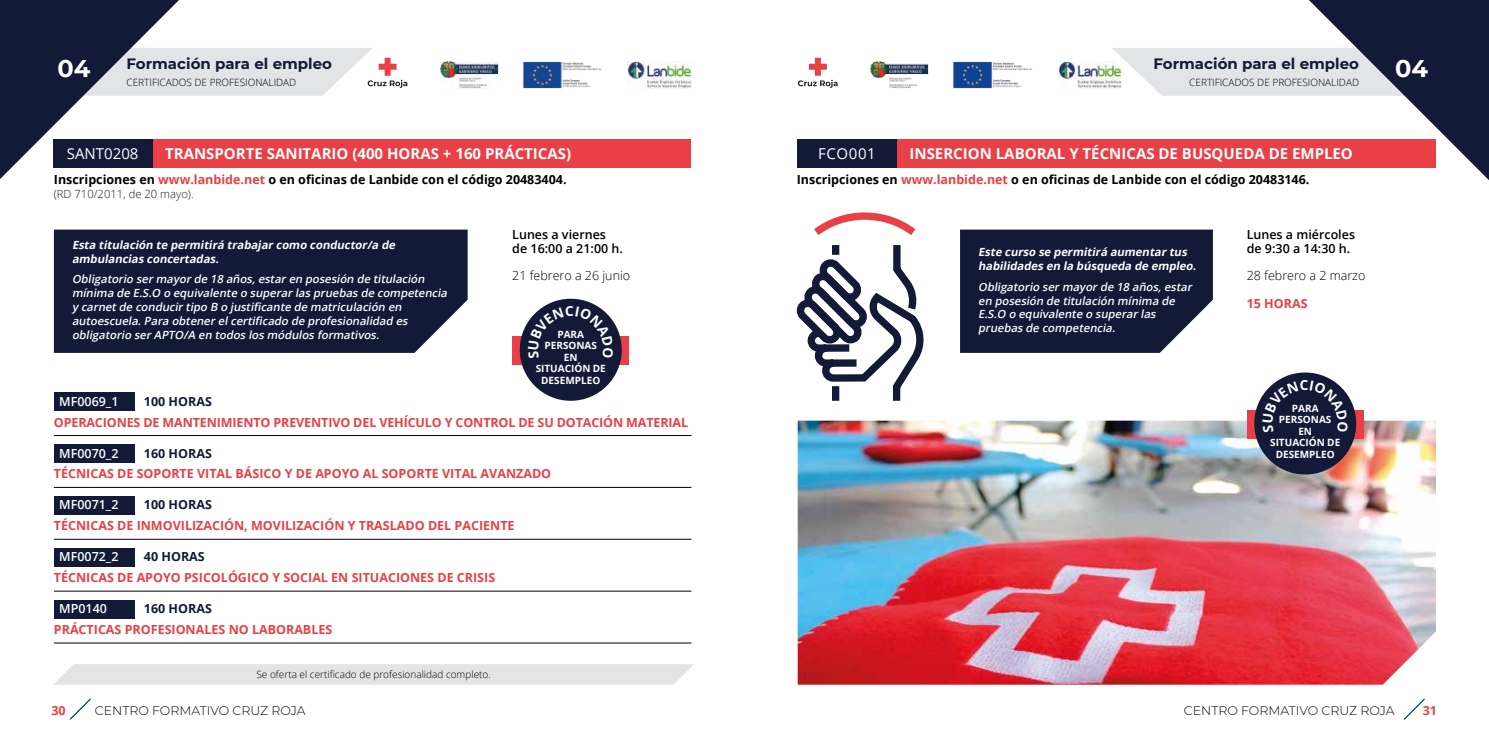
<style>
.page{position:relative;width:1489px;height:745px;background:#fff}
.page>*{position:absolute;margin:0;border:0;box-sizing:border-box;transform-origin:0 0}
.t1{font:700 24px "Montserrat";color:#fff}
.t2{font:700 15px "Open Sans";color:#fff}
.t3{font:700 15px "Montserrat";color:#121a38}
.t4{font:15px "Open Sans";color:#fff}
.t5{font:700 12.5px "Open Sans";color:#e84046}
.t6{font:700 12.5px "Open Sans";color:#000}
.t7{font:600 12.5px/13.8px "Open Sans";color:#000}
.t8{font:300 12.5px "Montserrat";color:#000}
.t9{font:700 12.5px "Open Sans";color:#121a38}
.t10{font:600 12.5px "Open Sans";color:#fff}
.t11{font:300 12.5px "Open Sans";color:#000}
.t12{font:italic 600 11.25px/13.8px "Open Sans";color:#fff}
.t13{font:italic 700 11.25px/13.8px "Open Sans";color:#fff}
.t14{font:300 11.25px "Open Sans";color:#1f1e20}
.t15{font:300 10px "Open Sans";color:#000}
.t16{font:700 10px/11.5px "Open Sans";color:#fff;text-align:center}
.s1{color:#e84046}
</style>
<div class="page">
<svg style="left:70px;top:698px;width:21px;height:21px"></svg>
<svg style="left:1403px;top:698px;width:21px;height:21px"></svg>
<img style="left:440px;top:62px;width:58px;height:26px">
<img style="left:522px;top:61px;width:80px;height:27px">
<img style="left:627px;top:62px;width:64px;height:26px">
<svg style="left:797px;top:58px;width:40px;height:30px"></svg>
<img style="left:870px;top:62px;width:58px;height:26px">
<img style="left:953px;top:61px;width:80px;height:27px">
<img style="left:1058px;top:62px;width:53px;height:26px">
<svg style="left:0;top:0;width:407px;height:179px"></svg>
<svg style="left:1111px;top:0;width:377px;height:179px"></svg>
<svg style="left:796px;top:212px;width:127px;height:189px"></svg>
<div style="left:53px;top:139px;width:638px;height:28px;background:#e84046"></div>
<div style="left:53px;top:139px;width:100px;height:28px;background:#121a38"></div>
<div style="left:797px;top:139px;width:638px;height:28px;background:#e84046"></div>
<div style="left:797px;top:139px;width:100px;height:28px;background:#121a38"></div>
<div style="left:54px;top:392px;width:81px;height:18px;background:#121a38"></div>
<div style="left:54px;top:444px;width:81px;height:18px;background:#121a38"></div>
<div style="left:54px;top:496px;width:81px;height:18px;background:#121a38"></div>
<div style="left:54px;top:548px;width:81px;height:18px;background:#121a38"></div>
<div style="left:54px;top:599px;width:81px;height:18px;background:#121a38"></div>
<div style="left:54px;top:229px;width:413px;height:123px;background:#121a38"></div>
<svg style="left:960px;top:229px;width:252px;height:123px;background:#1c2440"></svg>
<hr style="left:54px;top:435px;width:637px;height:1px;background:#000">
<hr style="left:54px;top:487px;width:637px;height:1px;background:#000">
<hr style="left:54px;top:538px;width:637px;height:1px;background:#000">
<hr style="left:54px;top:590px;width:637px;height:1px;background:#000">
<hr style="left:54px;top:642px;width:637px;height:1px;background:#000">
<img style="left:797px;top:420px;width:638px;height:264px">
<div style="left:1246px;top:410px;width:117px;height:28px;background:#e84046"></div>
<div style="left:1254px;top:372px;width:101px;height:102px;background:#121a38;border-radius:50%"></div>
<div style="left:512px;top:336px;width:117px;height:28px;background:#e84046"></div>
<div style="left:519px;top:298px;width:102px;height:102px;background:#121a38;border-radius:50%"></div>
<div style="left:54px;top:664px;width:640px;height:20px;background:#e3e4e6"></div>
<svg style="left:1262px;top:379px;width:85px;height:18px"></svg>
<svg style="left:528px;top:306px;width:85px;height:16px"></svg>
<h1 class="t1" style="left:57px;top:51px;width:34px">04</h1>
<h2 class="t3" style="left:127px;top:53px;width:207px">Formación para el empleo</h2>
<h2 class="t3" style="left:1153px;top:53px;width:207px">Formación para el empleo</h2>
<h1 class="t1" style="left:1394px;top:51px;width:34px">04</h1>
<p class="t15" style="left:127px;top:75px;width:171px">CERTIFICADOS DE PROFESIONALIDAD</p>
<p class="t15" style="left:1189px;top:75px;width:171px">CERTIFICADOS DE PROFESIONALIDAD</p>
<h2 class="t4" style="left:67px;top:143px;width:73px">SANT0208</h2>
<h2 class="t2" style="left:165px;top:142px;width:407px">TRANSPORTE SANITARIO (400 HORAS + 160 PRÁCTICAS)</h2>
<h2 class="t4" style="left:818px;top:143px;width:59px">FCO001</h2>
<h2 class="t2" style="left:909px;top:142px;width:445px">INSERCION LABORAL Y TÉCNICAS DE BUSQUEDA DE EMPLEO</h2>
<p class="t6" style="left:54px;top:171px;width:514px">Inscripciones en <span class="s1">www.lanbide.net</span> o en oficinas de Lanbide con el código 20483404.</p>
<p class="t6" style="left:796px;top:171px;width:514px">Inscripciones en <span class="s1">www.lanbide.net</span> o en oficinas de Lanbide con el código 20483146.</p>
<p class="t14" style="left:54px;top:186px;width:141px">(RD 710/2011, de 20 mayo).</p>
<p class="t13" style="left:72px;top:237px;width:327px">Esta titulación te permitirá trabajar como conductor/a de ambulancias concertadas.</p>
<p class="t12" style="left:72px;top:272px;width:379px">Obligatorio sermayorde 18 años,estaren posesión de titulación mínima de E.S.O o equivalente o superarlas pruebas de competencia y carnetde conducirtipo B o justificante de matriculación en autoescuela.Para obtenerelcertificado de profesionalidad es obligatorio serAPTO/A en todos los módulos formativos.</p>
<p class="t7" style="left:512px;top:227px;width:112px">Lunes a viernes de 16:00 a 21:00 h.</p>
<p class="t11" style="left:512px;top:267px;width:119px">21 febrero a 26 junio</p>
<p class="t16" style="left:535px;top:328px;width:72px">PARA<br>PERSONAS<br>EN<br>SITUACIÓN DE<br>DESEMPLEO</p>
<p class="t10" style="left:59px;top:392px;width:61px">MF0069_1</p>
<p class="t9" style="left:144px;top:392px;width:69px">100 HORAS</p>
<p class="t5" style="left:54px;top:413px;width:635px">OPERACIONES DE MANTENIMIENTO PREVENTIVO DEL VEHÍCULO Y CONTROL DE SU DOTACIÓN MATERIAL</p>
<p class="t10" style="left:59px;top:444px;width:61px">MF0070_2</p>
<p class="t9" style="left:144px;top:444px;width:69px">160 HORAS</p>
<p class="t5" style="left:54px;top:464px;width:499px">TÉCNICAS DE SOPORTE VITAL BÁSICO Y DE APOYO AL SOPORTE VITAL AVANZADO</p>
<p class="t10" style="left:59px;top:496px;width:61px">MF0071_2</p>
<p class="t9" style="left:144px;top:495px;width:69px">100 HORAS</p>
<p class="t5" style="left:54px;top:516px;width:462px">TÉCNICAS DE INMOVILIZACIÓN, MOVILIZACIÓN Y TRASLADO DEL PACIENTE</p>
<p class="t10" style="left:59px;top:547px;width:61px">MF0072_2</p>
<p class="t9" style="left:144px;top:547px;width:62px">40 HORAS</p>
<p class="t5" style="left:54px;top:568px;width:443px">TÉCNICAS DE APOYO PSICOLÓGICO Y SOCIAL EN SITUACIONES DE CRISIS</p>
<p class="t10" style="left:59px;top:599px;width:49px">MP0140</p>
<p class="t9" style="left:144px;top:599px;width:69px">160 HORAS</p>
<p class="t5" style="left:54px;top:620px;width:280px">PRÁCTICAS PROFESIONALES NO LABORABLES</p>
<p class="t15" style="left:256px;top:667px;width:236px">Se oferta el certificado de profesionalidad completo.</p>
<p class="t13" style="left:978px;top:245px;width:222px">Este curso se permitirá aumentar tus habilidades en la búsqueda de empleo.</p>
<p class="t12" style="left:978px;top:279px;width:218px">Obligatorio sermayorde 18 años,estar en posesión de titulación mínima de E.S.O o equivalente o superarlas pruebas de competencia.</p>
<p class="t7" style="left:1246px;top:227px;width:110px">Lunes a miércoles de 9:30 a 14:30 h.</p>
<p class="t11" style="left:1246px;top:267px;width:120px">28 febrero a 2 marzo</p>
<p class="t5" style="left:1246px;top:294px;width:62px">15 HORAS</p>
<p class="t16" style="left:1269px;top:401px;width:72px">PARA<br>PERSONAS<br>EN<br>SITUACIÓN DE<br>DESEMPLEO</p>
<p class="t5" style="left:51px;top:701px;width:16px">30</p>
<p class="t8" style="left:95px;top:701px;width:212px">CENTRO FORMATIVO CRUZ ROJA</p>
<p class="t8" style="left:1183px;top:701px;width:212px">CENTRO FORMATIVO CRUZ ROJA</p>
<p class="t5" style="left:1422px;top:701px;width:16px">31</p>
</div>
